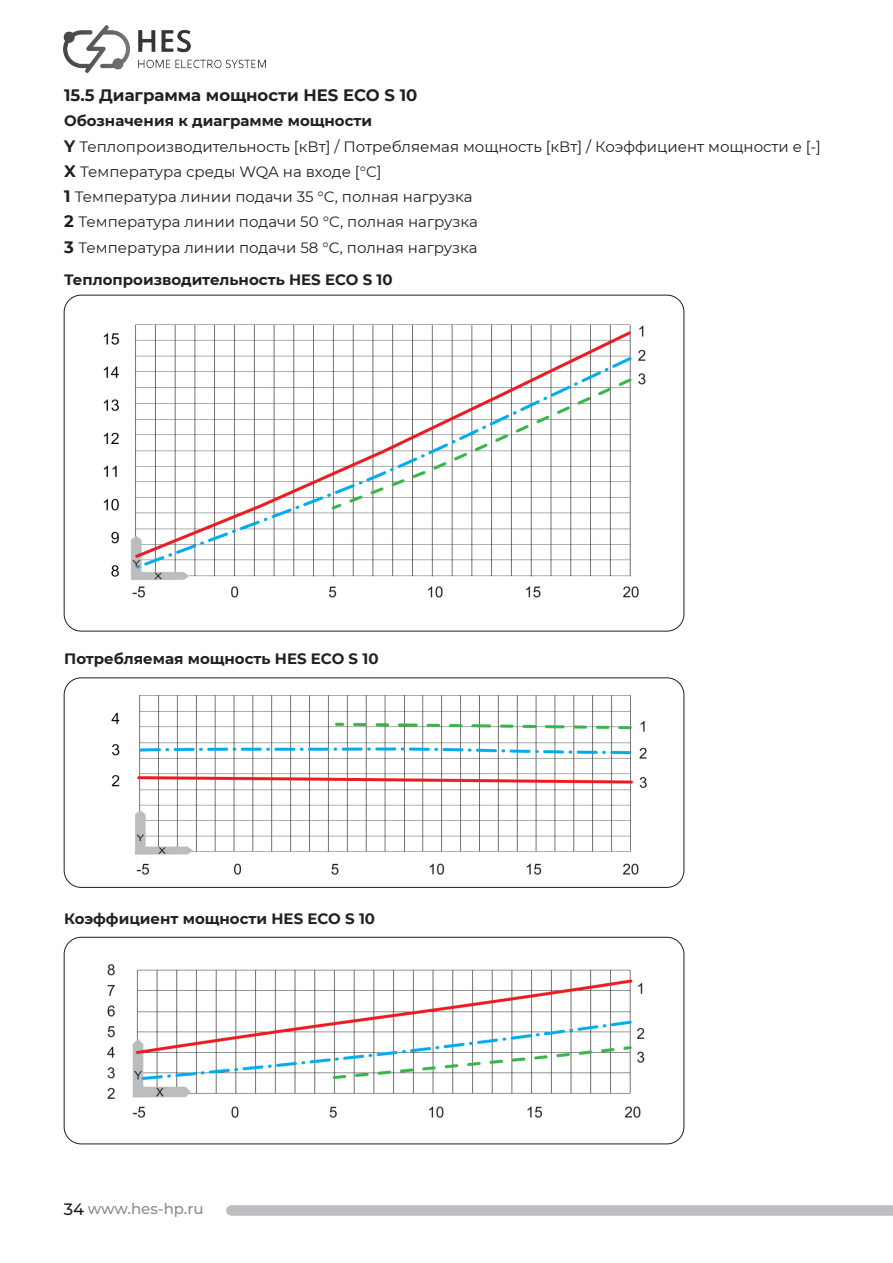
<style>
.page{position:relative;width:893px;height:1263px;background:#fff}
.page>*{position:absolute;margin:0;border:0;box-sizing:border-box;transform-origin:0 0}
.t1{font:700 16.5px "Montserrat";color:#231f20}
.t2{font:15px "Montserrat";color:#231f20}
.t3{font:700 15px "Montserrat";color:#231f20}
.t4{font:500 15px "Montserrat";color:#8a8c8f}
.s1{font-weight:700;font-size:16.5px}
.s2{font-size:16.5px;color:#231f20}
</style>
<div class="page">
<div style="left:231px;top:1205px;width:662px;height:11px;background:#bcbdc0"></div>
<div style="left:226px;top:1205px;width:10px;height:10px;background:#bcbdc0;border-radius:50%"></div>
<img style="left:64px;top:26px;width:202px;height:46px">
<img style="left:64px;top:307px;width:582px;height:291px">
<img style="left:73px;top:679px;width:604px;height:208px">
<div style="left:64px;top:677px;width:620px;height:211px;border:1px solid #231f20;border-radius:17px"></div>
<img style="left:107px;top:964px;width:538px;height:154px">
<div style="left:64px;top:937px;width:620px;height:207px;border:1px solid #231f20;border-radius:17px"></div>
<p class="t1" style="left:64px;top:83px;width:355px">15.5 Диаграмма мощности HES ECO S 10</p>
<p class="t3" style="left:64px;top:110px;width:310px">Обозначения к диаграмме мощности</p>
<p class="t2" style="left:64px;top:136px;width:758px"><span class="s1">Y</span> Теплопроизводительность [кВт] / Потребляемая мощность [кВт] / Коэффициент мощности e [-]</p>
<p class="t2" style="left:64px;top:161px;width:319px"><span class="s1">X</span> Температура среды WQA на входе [°C]</p>
<p class="t2" style="left:64px;top:186px;width:410px"><span class="s1">1</span> Температура линии подачи 35 °C, полная нагрузка</p>
<p class="t2" style="left:64px;top:212px;width:415px"><span class="s1">2</span> Температура линии подачи 50 °C, полная нагрузка</p>
<p class="t2" style="left:64px;top:237px;width:415px"><span class="s1">3</span> Температура линии подачи 58 °C, полная нагрузка</p>
<p class="t3" style="left:64px;top:269px;width:330px">Теплопроизводительность HES ECO S 10</p>
<p class="t3" style="left:64px;top:648px;width:316px">Потребляемая мощность HES ECO S 10</p>
<p class="t3" style="left:64px;top:908px;width:312px">Коэффициент мощности HES ECO S 10</p>
<p class="t4" style="left:64px;top:1198px;width:141px"><span class="s2">34</span> www.hes-hp.ru</p>
</div>
